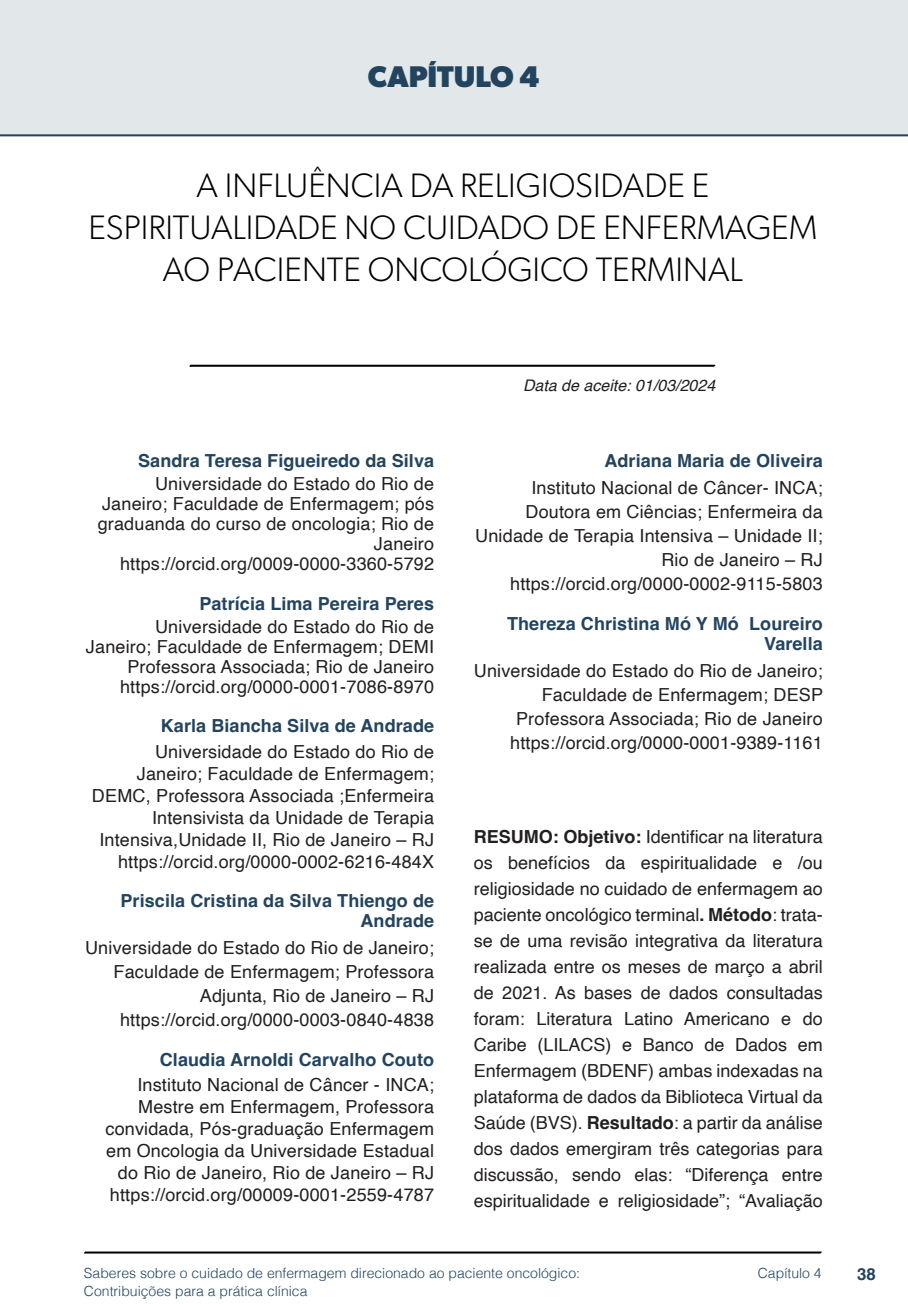
<style>
.page{position:relative;width:908px;height:1304px;background:#fff}
.page>*{position:absolute;margin:0;border:0;box-sizing:border-box;transform-origin:0 0}
.nome_artigos{font:300 34px/42px "Gibson";color:#000;text-align:center}
.capítulos{font:700 30px "Gibson";color:#23445f}
.info_autores{font:18px/22px "Helvetica";letter-spacing:.01em;color:#231f20;text-align:right}
.Resumos_e_PC_TXT{font:18px/26px "Helvetica";color:#231f20;text-align:justify}
.nome_autores{font:700 18px/20px "Helvetica";letter-spacing:.005em;color:#23445f;text-align:right}
.t1{font:700 16.8px "Helvetica";color:#23445f}
.t2{font:italic 16px "Helvetica";color:#231f20}
.t3{font:300 14px/18px "Helvetica";color:#23445f}
.s1{font-weight:700}
</style>
<div class="page">
<svg style="left:84px;top:1251px;width:737px;height:3px;background:#515151"></svg>
<div style="left:0;top:0;width:907px;height:136px;background:#e2e7e9"></div>
<svg style="left:189px;top:364px;width:526px;height:3px;background:#4f4f4f"></svg>
<div style="left:43px;top:72px;width:68px;height:61px;background:#e2e7e9"></div>
<p class="capítulos" style="left:367px;top:58px;width:173px">CAPÍTULO 4</p>
<p class="nome_artigos" style="left:88px;top:164px;width:730px">A INFLUÊNCIA DA RELIGIOSIDADE E<br>ESPIRITUALIDADE NO CUIDADO DE ENFERMAGEM<br>AO PACIENTE ONCOLÓGICO TERMINAL</p>
<p class="nome_autores" style="left:138px;top:453px;width:297px">Sandra Teresa Figueiredo da Silva</p>
<p class="info_autores" style="left:98px;top:475px;width:338px;line-height:20px">Universidade do Estado do Rio de<br>Janeiro; Faculdade de Enfermagem; pós graduanda do curso de oncologia; Rio de<br>Janeiro</p>
<p class="info_autores" style="left:120px;top:554px;width:315px">https://orcid.org/0009-0000-3360-5792</p>
<p class="nome_autores" style="left:199px;top:595px;width:236px">Patrícia Lima Pereira Peres</p>
<p class="info_autores" style="left:86px;top:617px;width:349px;line-height:20px">Universidade do Estado do Rio de<br>Janeiro; Faculdade de Enfermagem; DEMI<br>Professora Associada; Rio de Janeiro</p>
<p class="info_autores" style="left:120px;top:676px;width:315px">https://orcid.org/0000-0001-7086-8970</p>
<p class="nome_autores" style="left:161px;top:718px;width:275px">Karla Biancha Silva de Andrade</p>
<p class="info_autores" style="left:92px;top:741px;width:343px">Universidade do Estado do Rio de Janeiro; Faculdade de Enfermagem; DEMC, Professora Associada ;Enfermeira Intensivista da Unidade de Terapia Intensiva,Unidade II, Rio de Janeiro – RJ</p>
<p class="info_autores" style="left:118px;top:851px;width:317px">https://orcid.org/0000-0002-6216-484X</p>
<p class="nome_autores" style="left:120px;top:893px;width:315px">Priscila Cristina da Silva Thiengo de<br>Andrade</p>
<p class="info_autores" style="left:85px;top:937px;width:350px;line-height:24px">Universidade do Estado do Rio de Janeiro;<br>Faculdade de Enfermagem; Professora<br>Adjunta, Rio de Janeiro – RJ</p>
<p class="info_autores" style="left:120px;top:1010px;width:315px">https://orcid.org/0000-0003-0840-4838</p>
<p class="nome_autores" style="left:160px;top:1051px;width:275px">Claudia Arnoldi Carvalho Couto</p>
<p class="info_autores" style="left:105px;top:1074px;width:330px">Instituto Nacional de Câncer - INCA; Mestre em Enfermagem, Professora convidada, Pós-graduação Enfermagem em Oncologia da Universidade Estadual do Rio de Janeiro, Rio de Janeiro – RJ</p>
<p class="info_autores" style="left:110px;top:1184px;width:325px">https://orcid.org/00009-0001-2559-4787</p>
<p class="t2" style="left:523px;top:373px;width:194px">Data de aceite: 01/03/2024</p>
<p class="nome_autores" style="left:604px;top:453px;width:220px">Adriana Maria de Oliveira</p>
<p class="info_autores" style="left:475px;top:477px;width:349px;line-height:24px">Instituto Nacional de Câncer- INCA; Doutora em Ciências; Enfermeira da Unidade de Terapia Intensiva – Unidade II; Rio de Janeiro – RJ</p>
<p class="info_autores" style="left:510px;top:574px;width:314px">https://orcid.org/0000-0002-9115-5803</p>
<p class="nome_autores" style="left:507px;top:615px;width:317px">Thereza Christina Mó Y Mó Loureiro<br>Varella</p>
<p class="info_autores" style="left:473px;top:659px;width:350px;line-height:24px">Universidade do Estado do Rio de Janeiro;<br>Faculdade de Enfermagem; DESP<br>Professora Associada; Rio de Janeiro</p>
<p class="info_autores" style="left:510px;top:732px;width:314px">https://orcid.org/0000-0001-9389-1161</p>
<p class="Resumos_e_PC_TXT" style="left:473px;top:824px;width:350px"><span class="s1">RESUMO: Objetivo:</span> Identificar na literatura os benefícios da espiritualidade e /ou religiosidade no cuidado de enfermagem ao paciente oncológico terminal<span class="s1">. Método</span>: trata&shy;se de uma revisão integrativa da literatura realizada entre os meses de março a abril de 2021. As bases de dados consultadas foram: Literatura Latino Americano e do Caribe (LILACS) e Banco de Dados em Enfermagem (BDENF) ambas indexadas na plataforma de dados da Biblioteca Virtual da Saúde (BVS). <span class="s1">Resultado</span>: a partir da análise dos dados emergiram três categorias para discussão, sendo elas: “Diferença entre espiritualidade e religiosidade”; “Avaliação</p>
<p class="t3" style="left:84px;top:1263px;width:497px">Saberes sobre o cuidado de enfermagem direcionado ao paciente oncológico:<br>Contribuições para a prática clínica</p>
<p class="t3" style="left:757px;top:1263px;width:65px">Capítulo 4</p>
<p class="t1" style="left:856px;top:1264px;width:20px">38</p>
</div>
